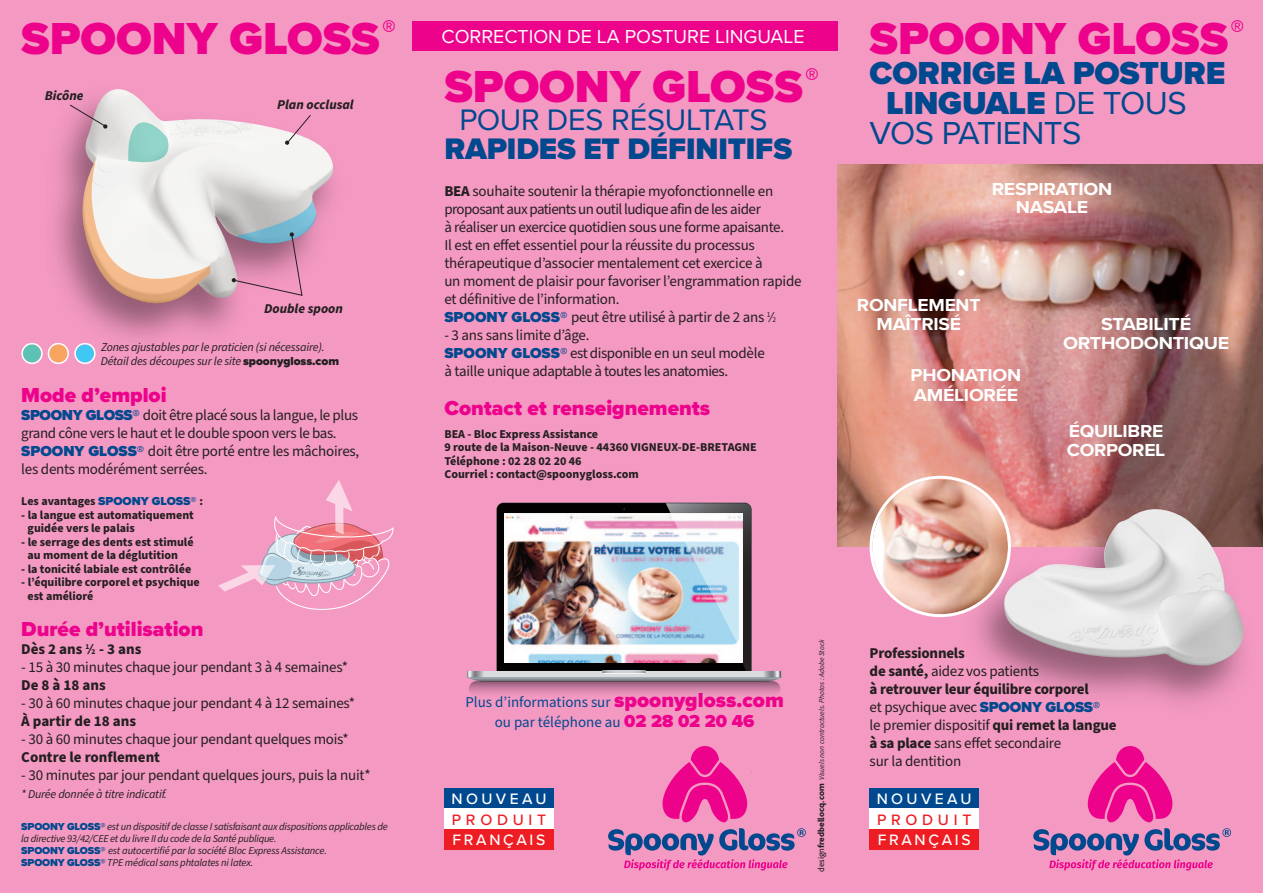
<style>
.page{position:relative;width:1263px;height:893px;background:#f499c2}
.page>*{position:absolute;margin:0;border:0;box-sizing:border-box;transform-origin:0 0}
.t1{font:900 46.5px "Proxima Nova";color:#ed028c}
.t2{font:900 33px "Proxima Nova";letter-spacing:-.005em;color:#01498e}
.t3{font:33px "Proxima Nova";letter-spacing:-.015em;color:#01498e}
.t4{font:900 30.75px "Proxima Nova";letter-spacing:-.005em;color:#01498e}
.t5{font:30.75px "Proxima Nova";letter-spacing:-.01em;color:#01498e}
.t6{font:900 21px "Proxima Nova";color:#ed028c}
.t7{font:19.5px "Proxima Nova";color:#fff}
.t8{font:700 18px "Proxima Nova";letter-spacing:-.015em;color:#fff;scale:1.08 1}
.t9{font:700 18px "Proxima Nova";letter-spacing:-.015em;color:#fff;scale:1.07 1}
.t10{font:700 18px "Proxima Nova";letter-spacing:-.015em;color:#fff;scale:1.1 1}
.t11{font:500 15.6px "Proxima Nova";letter-spacing:.17em;color:#fff}
.t12{font:500 15.6px "Proxima Nova";letter-spacing:.215em;color:#fff}
.t13{font:500 15.6px "Proxima Nova";letter-spacing:.3em;color:#ee1d23}
.t14{font:15px/18px "Source Sans Pro";letter-spacing:-.015em;color:#231f20}
.t15{font:700 15px "Source Sans Pro";letter-spacing:-.015em;color:#231f20}
.t16{font:15px "Source Sans Pro";color:#01498e}
.t17{font:15px "Source Sans Pro";letter-spacing:-.04em;color:#231f20}
.t18{font:italic 700 13.5px "Source Sans Pro";color:#231f20}
.t19{font:700 12px/13.5px "Source Sans Pro";color:#231f20}
.t20{font:italic 12px/13.5px "Source Sans Pro";letter-spacing:-.015em;color:#231f20}
.t21{font:italic 10.5px/12px "Source Sans Pro";letter-spacing:-.025em;color:#231f20}
.t22{font:italic 7.5px "Source Sans Pro";color:#231f20}
.s1{font-family:"Proxima Nova";font-weight:900;font-style:normal}
.s2{font-family:"Proxima Nova";font-weight:900;color:#01498e}
.s3{font-size:7.5px}
.s4{font-family:"Proxima Nova";font-weight:900;font-style:normal;color:#01498e}
.s5{font-weight:700}
.s6{font-weight:400}
.s7{font-family:"Proxima Nova";font-weight:900;font-size:21px;color:#ed028c}
.s8{font-family:"Proxima Nova";font-weight:900;font-size:18px;color:#ed028c}
.s9{font-family:"Bliss";font-style:normal;font-size:9px}
.s10{font-family:"Bliss";font-weight:800;font-style:normal;font-size:9px}
</style>
<div class="page">
<img style="left:838px;top:164px;width:425px;height:383px">
<div style="left:412px;top:21px;width:426px;height:30px;background:#ed028c"></div>
<img style="left:869px;top:476px;width:142px;height:141px">
<img style="left:959px;top:499px;width:303px;height:204px">
<img style="left:1003px;top:506px;width:242px;height:160px">
<svg style="left:1033px;top:828px;width:198px;height:42px"></svg>
<svg style="left:1088px;top:746px;width:84px;height:76px"></svg>
<svg style="left:958px;top:270px;width:6px;height:6px"></svg>
<svg style="left:608px;top:828px;width:198px;height:42px"></svg>
<svg style="left:662px;top:746px;width:85px;height:76px"></svg>
<img style="left:21px;top:130px;width:216px;height:234px">
<img style="left:88px;top:89px;width:246px;height:216px">
<svg style="left:69px;top:104px;width:141px;height:217px"></svg>
<svg style="left:285px;top:114px;width:27px;height:31px"></svg>
<svg style="left:232px;top:198px;width:86px;height:98px"></svg>
<img style="left:467px;top:503px;width:314px;height:178px">
<div style="left:870px;top:788px;width:109px;height:21px;background:#01498e"></div>
<div style="left:870px;top:809px;width:109px;height:20px;background:#fff"></div>
<div style="left:870px;top:829px;width:109px;height:21px;background:#ee1d23"></div>
<div style="left:444px;top:788px;width:110px;height:21px;background:#01498e"></div>
<div style="left:444px;top:809px;width:110px;height:20px;background:#fff"></div>
<div style="left:444px;top:829px;width:110px;height:21px;background:#ee1d23"></div>
<svg style="left:218px;top:480px;width:176px;height:130px"></svg>
<svg style="left:469px;top:681px;width:311px;height:13px"></svg>
<p class="t1" style="left:21px;top:21px;width:376px">SPOONY GLOSS<sup>®</sup></p>
<p class="t18" style="left:45px;top:91px;width:40px">Bicône</p>
<p class="t18" style="left:277px;top:100px;width:78px">Plan occlusal</p>
<p class="t18" style="left:264px;top:304px;width:80px">Double spoon</p>
<p class="t20" style="left:101px;top:340px;width:240px">Zones ajustables par le praticien (si nécessaire).<br>Détail des découpes sur le site <span class="s1">spoonygloss.com</span></p>
<p class="t6" style="left:21px;top:387px;width:147px">Mode d’emploi</p>
<p class="t14" style="left:21px;top:407px;width:338px"><span class="s2">SPOONY GLOSS®</span> doit être placé sous la langue, le plus grand cône vers le haut et le double spoon vers le bas.</p>
<p class="t14" style="left:21px;top:443px;width:340px"><span class="s2">SPOONY GLOSS®</span> doit être porté entre les mâchoires,</p>
<p class="t14" style="left:21px;top:461px;width:188px">les dents modérément serrées.</p>
<p class="t19" style="left:21px;top:496px;width:184px">Les avantages <span class="s2">SPOONY GLOSS®</span> :</p>
<p class="t19" style="left:28px;top:509px;width:168px;text-indent:-6px">- la langue est automatiquement guidée vers le palais</p>
<p class="t19" style="left:28px;top:536px;width:168px;text-indent:-6px">- le serrage des dents est stimulé au moment de la déglutition</p>
<p class="t19" style="left:21px;top:563px;width:171px">- la tonicité labiale est contrôlée</p>
<p class="t19" style="left:28px;top:577px;width:174px;text-indent:-6px">- l’équilibre corporel et psychique est amélioré</p>
<p class="t6" style="left:21px;top:621px;width:184px">Durée d’utilisation</p>
<p class="t15" style="left:21px;top:644px;width:122px">Dès 2 ans <sup>1</sup>⁄<span class="s3">2</span> - 3 ans</p>
<p class="t14" style="left:21px;top:659px;width:328px">- 15 à 30 minutes chaque jour pendant 3 à 4 semaines*</p>
<p class="t15" style="left:21px;top:680px;width:86px">De 8 à 18 ans</p>
<p class="t14" style="left:21px;top:695px;width:335px">- 30 à 60 minutes chaque jour pendant 4 à 12 semaines*</p>
<p class="t15" style="left:21px;top:716px;width:116px">À partir de 18 ans</p>
<p class="t14" style="left:21px;top:731px;width:329px">- 30 à 60 minutes chaque jour pendant quelques mois*</p>
<p class="t15" style="left:21px;top:752px;width:140px">Contre le ronflement</p>
<p class="t14" style="left:21px;top:767px;width:351px">- 30 minutes par jour pendant quelques jours, puis la nuit*</p>
<p class="t20" style="left:21px;top:787px;width:147px">* Durée donnée à titre indicatif.</p>
<p class="t21" style="left:21px;top:820px;width:368px"><span class="s4">SPOONY GLOSS®</span> est un dispositif de classe I satisfaisant aux dispositions applicables de la directive 93/42/CEE et du livre II du code de la Santé publique.</p>
<p class="t21" style="left:21px;top:844px;width:307px"><span class="s4">SPOONY GLOSS®</span> est autocertifié par la société Bloc Express Assistance.</p>
<p class="t21" style="left:21px;top:856px;width:233px"><span class="s4">SPOONY GLOSS®</span> TPE médical sans phtalates ni latex.</p>
<p class="t7" style="left:441px;top:30px;width:364px">CORRECTION DE LA POSTURE LINGUALE</p>
<p class="t1" style="left:444px;top:69px;width:376px">SPOONY GLOSS<sup>®</sup></p>
<p class="t5" style="left:459px;top:110px;width:309px">POUR DES RÉSULTATS</p>
<p class="t4" style="left:444px;top:137px;width:349px">RAPIDES ET DÉFINITIFS</p>
<p class="t14" style="left:444px;top:183px;width:330px"><span class="s5">BEA</span> souhaite soutenir la thérapie myofonctionnelle en</p>
<p class="t17" style="left:444px;top:203px;width:318px">proposant aux patients un outil ludique afin de les aider</p>
<p class="t14" style="left:444px;top:219px;width:341px">à réaliser un exercice quotidien sous une forme apaisante.</p>
<p class="t14" style="left:444px;top:237px;width:312px">Il est en effet essentiel pour la réussite du processus</p>
<p class="t14" style="left:444px;top:255px;width:320px">thérapeutique d’associer mentalement cet exercice à</p>
<p class="t14" style="left:444px;top:273px;width:359px">un moment de plaisir pour favoriser l’engrammation rapide et définitive de l’information.</p>
<p class="t14" style="left:444px;top:309px;width:333px"><span class="s2">SPOONY GLOSS®</span> peut être utilisé à partir de 2 ans <sup>1</sup>⁄<span class="s3">2</span></p>
<p class="t14" style="left:444px;top:327px;width:147px">- 3 ans sans limite d’âge.</p>
<p class="t14" style="left:444px;top:345px;width:322px"><span class="s2">SPOONY GLOSS®</span> est disponible en un seul modèle</p>
<p class="t14" style="left:444px;top:363px;width:285px">à taille unique adaptable à toutes les anatomies.</p>
<p class="t6" style="left:444px;top:400px;width:267px">Contact et renseignements</p>
<p class="t19" style="left:444px;top:428px;width:155px">BEA - Bloc Express Assistance</p>
<p class="t19" style="left:444px;top:441px;width:314px">9 route de la Maison-Neuve - 44360 VIGNEUX-DE-BRETAGNE</p>
<p class="t19" style="left:444px;top:455px;width:139px">Téléphone : 02 28 02 20 46</p>
<p class="t19" style="left:444px;top:468px;width:196px">Courriel : contact@spoonygloss.com</p>
<p class="t1" style="left:870px;top:21px;width:376px">SPOONY GLOSS<sup>®</sup></p>
<p class="t2" style="left:870px;top:60px;width:357px">CORRIGE LA POSTURE</p>
<p class="t2" style="left:886px;top:90px;width:302px">LINGUALE <span class="s6">DE TOUS</span></p>
<p class="t3" style="left:870px;top:121px;width:213px">VOS PATIENTS</p>
<p class="t8" style="left:992px;top:178px;width:113px">RESPIRATION</p>
<p class="t8" style="left:1016px;top:196px;width:69px">NASALE</p>
<p class="t9" style="left:857px;top:294px;width:117px">RONFLEMENT</p>
<p class="t9" style="left:876px;top:313px;width:80px">MAÎTRISÉ</p>
<p class="t10" style="left:1101px;top:313px;width:83px">STABILITÉ</p>
<p class="t10" style="left:1063px;top:332px;width:153px">ORTHODONTIQUE</p>
<p class="t8" style="left:911px;top:364px;width:104px">PHONATION</p>
<p class="t8" style="left:914px;top:384px;width:98px">AMÉLIORÉE</p>
<p class="t9" style="left:1069px;top:420px;width:90px">ÉQUILIBRE</p>
<p class="t9" style="left:1067px;top:439px;width:94px">CORPOREL</p>
<p class="t16" style="left:465px;top:697px;width:320px">Plus d’informations sur <span class="s7">spoonygloss.com</span></p>
<p class="t16" style="left:495px;top:716px;width:261px">ou par téléphone au <span class="s8">02 28 02 20 46</span></p>
<p class="t12" style="left:451px;top:794px;width:96px">NOUVEAU</p>
<p class="t13" style="left:452px;top:814px;width:96px">PRODUIT</p>
<p class="t11" style="left:453px;top:835px;width:94px">FRANÇAIS</p>
<p class="t22" style="left:817px;top:872px;width:234px;rotate:-90deg"><span class="s9">design</span><span class="s10">fredbellocq.com</span> Visuels non contractuels. Photos : Adobe Stock</p>
<p class="t15" style="left:870px;top:647px;width:97px">Professionnels</p>
<p class="t14" style="left:870px;top:663px;width:171px"><span class="s5">de santé,</span> aidez vos patients</p>
<p class="t15" style="left:870px;top:683px;width:221px">à retrouver leur équilibre corporel</p>
<p class="t14" style="left:870px;top:699px;width:232px">et psychique avec <span class="s2">SPOONY GLOSS®</span></p>
<p class="t14" style="left:870px;top:717px;width:249px">le premier dispositif <span class="s5">qui remet la langue</span></p>
<p class="t14" style="left:870px;top:735px;width:193px"><span class="s5">à sa place</span> sans effet secondaire</p>
<p class="t14" style="left:870px;top:753px;width:93px">sur la dentition</p>
<p class="t12" style="left:877px;top:794px;width:96px">NOUVEAU</p>
<p class="t13" style="left:877px;top:814px;width:96px">PRODUIT</p>
<p class="t11" style="left:878px;top:835px;width:94px">FRANÇAIS</p>
</div>
